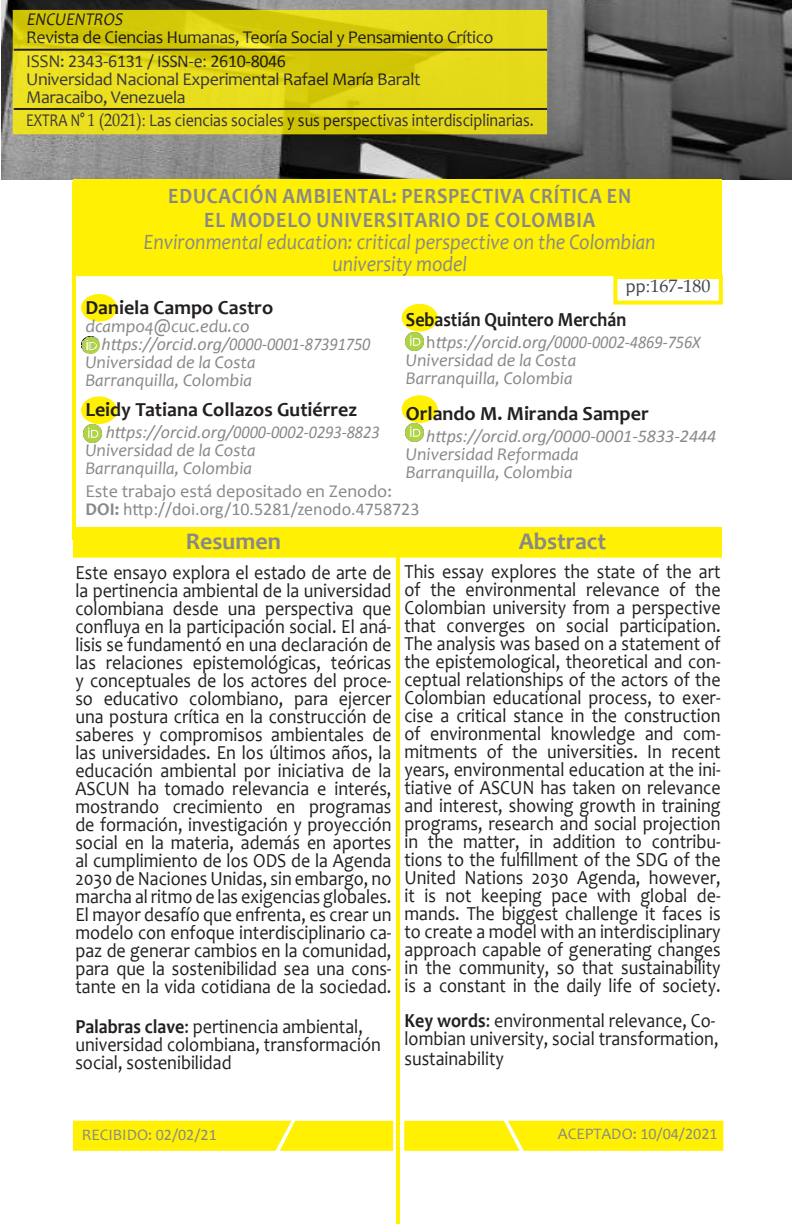
<style>
.page{position:relative;width:792px;height:1224px;background:#fff}
.page>*{position:absolute;margin:0;border:0;box-sizing:border-box;transform-origin:0 0}
.Resumen_Centrado{font:700 24px "Candara";color:#888}
.Titulo_en_ingles_de{font:italic 22px/22px "Candara";color:#888;text-align:center;scale:.9 1}
.Titulo_del_Articulo{font:700 22px/24px "Candara";letter-spacing:.04em;color:#888;text-align:center;scale:.9 1}
.Resumen{font:20px/18px "Candara";color:#231f20;text-align:justify;scale:.9 1}
.Autor_del_ARTICULO{font:700 20px "Candara";color:#231f20}
.Autor_del_ARTICULO-2{font:700 20px "Candara";color:#231f20;scale:.9 1}
.Instutucion_del_arti{font:italic 18px "Candara";color:#888}
.Instutucion_del_arti-2{font:italic 18px "Calibri";color:#888}
.t1{font:18px/18px "Candara";letter-spacing:-.02em;color:#231f20}
.t2{font:18px "Candara";color:#231f20;scale:.82 1}
.t3{font:18px "Calibri";color:#888}
.t4{font:18px "Candara";color:#888}
.t5{font:18px "Calibri";letter-spacing:-.02em;color:#231f20}
.t6{font:italic 18px "Candara";color:#231f20;scale:.9 1}
.t7{font:18px "Book Antiqua";color:#444}
.t8{font:16px "Calibri";color:#888}
.t9{font:16px "Candara";color:#888}
.s1{font-family:"Candara"}
.s2{font-family:"Book Antiqua"}
.s3{font-family:"Candara";font-weight:700}
.s4{font-style:normal}
.s5{font-weight:700}
.s6{font-family:"Calibri"}
</style>
<div class="page">
<img style="left:1px;top:0;width:791px;height:180px">
<svg style="left:16px;top:13px;width:528px;height:118px;background:#dfd414"></svg>
<div style="left:13px;top:10px;width:534px;height:124px;border:2px solid #fff101"></div>
<hr style="left:14px;top:49px;width:533px;height:2px;background:#231f20">
<hr style="left:14px;top:108px;width:533px;height:2px;background:#231f20">
<div style="left:402px;top:395px;width:36px;height:28px;background:#fff101;border-radius:50%"></div>
<div style="left:402px;top:304px;width:36px;height:28px;background:#fff101;border-radius:50%"></div>
<svg style="left:70px;top:177px;width:332px;height:1047px"></svg>
<div style="left:73px;top:527px;width:649px;height:31px;background:#fff101;border:2px solid #fff101"></div>
<div style="left:73px;top:179px;width:649px;height:97px;background:#fff101"></div>
<svg style="left:72px;top:1120px;width:322px;height:32px;background:#fff214"></svg>
<svg style="left:404px;top:1120px;width:320px;height:31px;background:#fff10c"></svg>
<img style="left:82px;top:336px;width:18px;height:18px">
<div style="left:613px;top:275px;width:110px;height:30px;border:4px solid #fff101"></div>
<img style="left:406px;top:424px;width:18px;height:18px">
<img style="left:405px;top:332px;width:18px;height:18px">
<img style="left:84px;top:424px;width:18px;height:18px">
<p class="t6" style="left:26px;top:8px;width:113px">ENCUENTROS</p>
<p class="t1" style="left:26px;top:28px;width:469px">Revista de Ciencias Humanas, Teoría Social y Pensamiento Crítico</p>
<p class="t5" style="left:26px;top:49px;width:262px"><span class="s1">ISSN:</span> 2343-6131 / ISSN-e: 2610-8046</p>
<p class="t1" style="left:26px;top:70px;width:396px">Universidad Nacional Experimental Rafael María Baralt<br>Maracaibo, Venezuela</p>
<p class="t2" style="left:26px;top:109px;width:621px">EXTRA N° <span class="s2">1 (2021):</span> Las ciencias sociales y sus perspectivas interdisciplinarias.</p>
<p class="Titulo_del_Articulo" style="left:168px;top:184px;width:516px">EDUCACIÓN AMBIENTAL: PERSPECTIVA CRÍTICA EN<br>EL MODELO UNIVERSITARIO DE COLOMBIA</p>
<p class="Titulo_en_ingles_de" style="left:144px;top:231px;width:570px">Environmental education: critical perspective on the Colombian university model</p>
<p class="t7" style="left:626px;top:273px;width:86px"><span class="s1">pp</span>:167-180</p>
<p class="Autor_del_ARTICULO" style="left:85px;top:295px;width:189px">Daniela Campo Castro</p>
<p class="Instutucion_del_arti" style="left:85px;top:315px;width:166px">dcampo4@cuc.edu.co</p>
<p class="Instutucion_del_arti-2" style="left:102px;top:332px;width:270px">https://orcid.org/0000-0001-87391750</p>
<p class="Instutucion_del_arti" style="left:85px;top:351px;width:172px">Universidad de la Costa</p>
<p class="Instutucion_del_arti" style="left:85px;top:369px;width:168px">Barranquilla, Colombia</p>
<p class="Autor_del_ARTICULO" style="left:85px;top:397px;width:273px">Leidy Tatiana Collazos Gutiérrez</p>
<p class="Instutucion_del_arti-2" style="left:106px;top:419px;width:275px">https://orcid.org/0000-0002-0293-8823</p>
<p class="Instutucion_del_arti" style="left:85px;top:439px;width:172px">Universidad de la Costa</p>
<p class="Instutucion_del_arti" style="left:85px;top:457px;width:168px">Barranquilla, Colombia</p>
<p class="t4" style="left:85px;top:480px;width:308px">Este trabajo está depositado en Zenodo:</p>
<p class="t3" style="left:85px;top:498px;width:336px"><span class="s3">DOI:</span> http://doi.org/10.5281/zenodo.4758723</p>
<p class="Autor_del_ARTICULO-2" style="left:406px;top:307px;width:246px">Sebastián Quintero Merchán</p>
<p class="Instutucion_del_arti-2" style="left:426px;top:330px;width:276px"><span class="s4">h</span>ttps://orcid.org/0000-0002-4869-756X</p>
<p class="Instutucion_del_arti" style="left:406px;top:349px;width:172px">Universidad de la Costa</p>
<p class="Instutucion_del_arti" style="left:406px;top:367px;width:168px">Barranquilla, Colombia</p>
<p class="Autor_del_ARTICULO" style="left:406px;top:400px;width:244px">Orlando M. Miranda Samper</p>
<p class="Instutucion_del_arti-2" style="left:426px;top:423px;width:292px">https://orcid.org/0000-0001-5833-2444</p>
<p class="Instutucion_del_arti" style="left:406px;top:442px;width:174px">Universidad Reformada</p>
<p class="Instutucion_del_arti" style="left:406px;top:460px;width:168px">Barranquilla, Colombia</p>
<p class="Resumen_Centrado" style="left:186px;top:526px;width:97px">Resumen</p>
<p class="Resumen" style="left:75px;top:563px;width:353px">Este ensayo explora el estado de arte de la pertinencia ambiental de la universidad colombiana desde una perspectiva que confluya en la participación social. El aná&shy;lisis se fundamentó en una declaración de las relaciones epistemológicas, teóricas y conceptuales de los actores del proce&shy;so educativo colombiano, para ejercer una postura crítica en la construcción de saberes y compromisos ambientales de las universidades. En los últimos años, la educación ambiental por iniciativa de la ASCUN ha tomado relevancia e interés, mostrando crecimiento en programas de formación, investigación y proyección social en la materia, además en aportes al cumplimiento de los ODS de la Agenda 2030 de Naciones Unidas, sin embargo, no marcha al ritmo de las exigencias globales.<br>El mayor desafío que enfrenta, es crear un modelo con enfoque interdisciplinario ca&shy;paz de generar cambios en la comunidad, para que la sostenibilidad sea una cons&shy;tante en la vida cotidiana de la sociedad.</p>
<p class="Resumen" style="left:75px;top:1018px;width:341px;text-align:left"><span class="s5">Palabras clave</span>: pertinencia ambiental, universidad colombiana, transformación social, sostenibilidad</p>
<p class="Resumen_Centrado" style="left:519px;top:526px;width:89px">Abstract</p>
<p class="Resumen" style="left:405px;top:562px;width:353px">This essay explores the state of the art of the environmental relevance of the Colombian university from a perspective that converges on social participation.<br>The analysis was based on a statement of the epistemological, theoretical and con&shy;ceptual relationships of the actors of the Colombian educational process, to exer&shy;cise a critical stance in the construction of environmental knowledge and com&shy;mitments of the universities. In recent years, environmental education at the ini&shy;tiative of ASCUN has taken on relevance and interest, showing growth in training programs, research and social projection in the matter, in addition to contribu&shy;tions to the fulfillment of the SDG of the United Nations 2030 Agenda, however, it is not keeping pace with global de&shy;mands. The biggest challenge it faces is to create a model with an interdisciplinary approach capable of generating changes in the community, so that sustainability is a constant in the daily life of society.</p>
<p class="Resumen" style="left:405px;top:1011px;width:350px"><span class="s5">Key words</span>: environmental relevance, Co&shy;lombian university, social transformation,</p>
<p class="Resumen" style="left:405px;top:1049px;width:112px">sustainability</p>
<p class="t9" style="left:82px;top:1125px;width:137px">RECIBIDO: <span class="s6">02/02/21</span></p>
<p class="t8" style="left:558px;top:1123px;width:161px"><span class="s1">ACEPTADO:</span> 10/04/2021</p>
</div>
